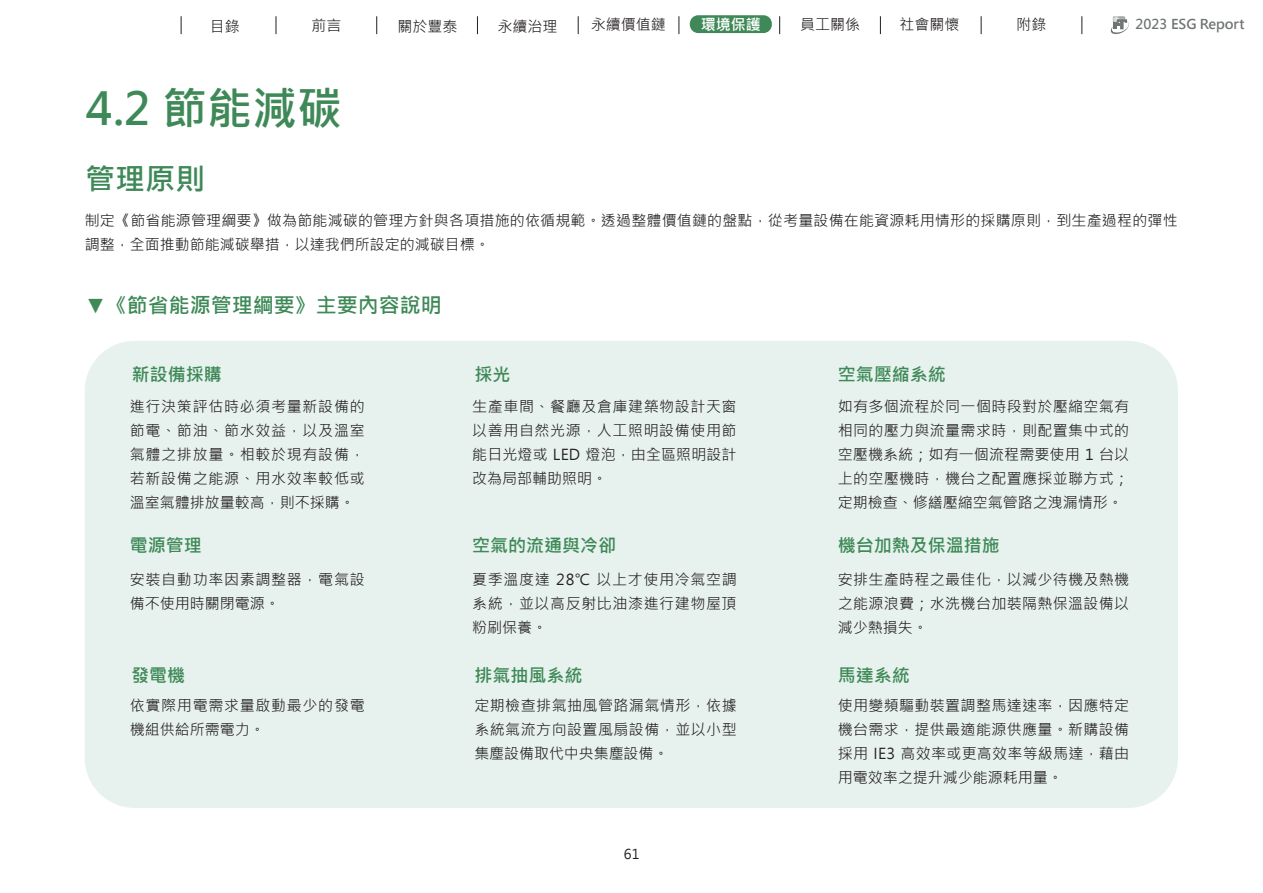
<style>
.page{position:relative;width:1263px;height:893px;background:#fff}
.page>*{position:absolute;margin:0;border:0;box-sizing:border-box;transform-origin:0 0}
.t1{font:700 45px "Microsoft Jheng Hei";color:#3e8957}
.t2{font:700 30px "Microsoft Jheng Hei";color:#3e8957}
.t3{font:700 21px "Microsoft Jheng Hei";color:#3e8957}
.t4{font:700 18px "Microsoft Jheng Hei";color:#3e8957}
.t5{font:15px/24px "Microsoft Jheng Hei";letter-spacing:.015em;color:#231f20;text-align:justify}
.t6{font:15px/24px "Microsoft Jheng Hei";letter-spacing:.045em;color:#231f20}
.t7{font:700 15px "Microsoft Jheng Hei";color:#fff}
.t8{font:700 13.5px "Microsoft Jheng Hei";color:#707474}
.t9{font:13.5px "Microsoft Jheng Hei";color:#231f20}
</style>
<div class="page">
<div style="left:690px;top:15px;width:82px;height:18px;background:#3e8957;border-radius:8px"></div>
<svg style="left:181px;top:16px;width:1px;height:18px"></svg>
<svg style="left:276px;top:16px;width:1px;height:18px"></svg>
<svg style="left:376px;top:16px;width:1px;height:18px"></svg>
<svg style="left:477px;top:16px;width:1px;height:18px"></svg>
<svg style="left:578px;top:16px;width:1px;height:18px"></svg>
<svg style="left:678px;top:16px;width:1px;height:18px"></svg>
<svg style="left:779px;top:16px;width:1px;height:18px"></svg>
<svg style="left:880px;top:16px;width:1px;height:18px"></svg>
<svg style="left:981px;top:16px;width:1px;height:18px"></svg>
<svg style="left:1081px;top:16px;width:1px;height:18px"></svg>
<svg style="left:1110px;top:16px;width:19px;height:19px"></svg>
<div style="left:85px;top:341px;width:1093px;height:467px;background:#e7f2ee;border-radius:50px"></div>
<p class="t5" style="left:210px;top:14px;width:31px">目錄</p>
<p class="t5" style="left:311px;top:13px;width:31px">前言</p>
<p class="t5" style="left:398px;top:14px;width:61px">關於豐泰</p>
<p class="t5" style="left:497px;top:14px;width:61px">永續治理</p>
<p class="t5" style="left:591px;top:13px;width:76px">永續價值鏈</p>
<p class="t7" style="left:701px;top:15px;width:61px">環境保護</p>
<p class="t5" style="left:800px;top:13px;width:61px">員工關係</p>
<p class="t5" style="left:899px;top:13px;width:61px">社會關懷</p>
<p class="t5" style="left:1016px;top:13px;width:31px">附錄</p>
<p class="t8" style="left:1135px;top:16px;width:111px">2023 ESG Report</p>
<h1 class="t1" style="left:86px;top:80px;width:258px">4.2 節能減碳</h1>
<h2 class="t2" style="left:85px;top:160px;width:121px">管理原則</h2>
<p class="t5" style="left:85px;top:209px;width:1094px">制定《節省能源管理綱要》做為節能減碳的管理方針與各項措施的依循規範。透過整體價值鏈的盤點，從考量設備在能資源耗用情形的採購原則，到生產過程的彈性調整，全面推動節能減碳舉措，以達我們所設定的減碳目標。</p>
<h3 class="t3" style="left:85px;top:292px;width:358px">▼《節省能源管理綱要》主要內容說明</h3>
<p class="t4" style="left:132px;top:363px;width:91px">新設備採購</p>
<p class="t4" style="left:474px;top:363px;width:37px">採光</p>
<p class="t4" style="left:838px;top:363px;width:109px">空氣壓縮系統</p>
<p class="t5" style="left:130px;top:395px;width:236px">進行決策評估時必須考量新設備的節電、節油、節水效益，以及溫室氣體之排放量。相較於現有設備，若新設備之能源、用水效率較低或溫室氣體排放量較高，則不採購。</p>
<p class="t5" style="left:472px;top:395px;width:266px">生產車間、餐廳及倉庫建築物設計天窗以善用自然光源，人工照明設備使用節能日光燈或 LED 燈泡，由全區照明設計改為局部輔助照明。</p>
<p class="t5" style="left:838px;top:395px;width:293px">如有多個流程於同一個時段對於壓縮空氣有相同的壓力與流量需求時，則配置集中式的空壓機系統；如有一個流程需要使用 1 台以上的空壓機時，機台之配置應採並聯方式；定期檢查、修繕壓縮空氣管路之洩漏情形。</p>
<p class="t4" style="left:130px;top:534px;width:73px">電源管理</p>
<p class="t4" style="left:472px;top:534px;width:145px">空氣的流通與冷卻</p>
<p class="t4" style="left:838px;top:534px;width:163px">機台加熱及保溫措施</p>
<p class="t6" style="left:130px;top:567px;width:236px">安裝自動功率因素調整器，電氣設備不使用時關閉電源。</p>
<p class="t5" style="left:472px;top:567px;width:266px">夏季溫度達 28℃ 以上才使用冷氣空調系統，並以高反射比油漆進行建物屋頂粉刷保養。</p>
<p class="t5" style="left:838px;top:567px;width:293px">安排生產時程之最佳化，以減少待機及熱機之能源浪費；水洗機台加裝隔熱保溫設備以減少熱損失。</p>
<p class="t4" style="left:131px;top:664px;width:55px">發電機</p>
<p class="t4" style="left:474px;top:664px;width:109px">排氣抽風系統</p>
<p class="t4" style="left:838px;top:664px;width:73px">馬達系統</p>
<p class="t6" style="left:130px;top:693px;width:236px">依實際用電需求量啟動最少的發電機組供給所需電力。</p>
<p class="t5" style="left:474px;top:693px;width:264px">定期檢查排氣抽風管路漏氣情形，依據系統氣流方向設置風扇設備，並以小型集塵設備取代中央集塵設備。</p>
<p class="t5" style="left:838px;top:693px;width:293px">使用變頻驅動裝置調整馬達速率，因應特定機台需求，提供最適能源供應量。新購設備採用 IE3 高效率或更高效率等級馬達，藉由用電效率之提升減少能源耗用量。</p>
<p class="t9" style="left:624px;top:845px;width:17px">61</p>
</div>
